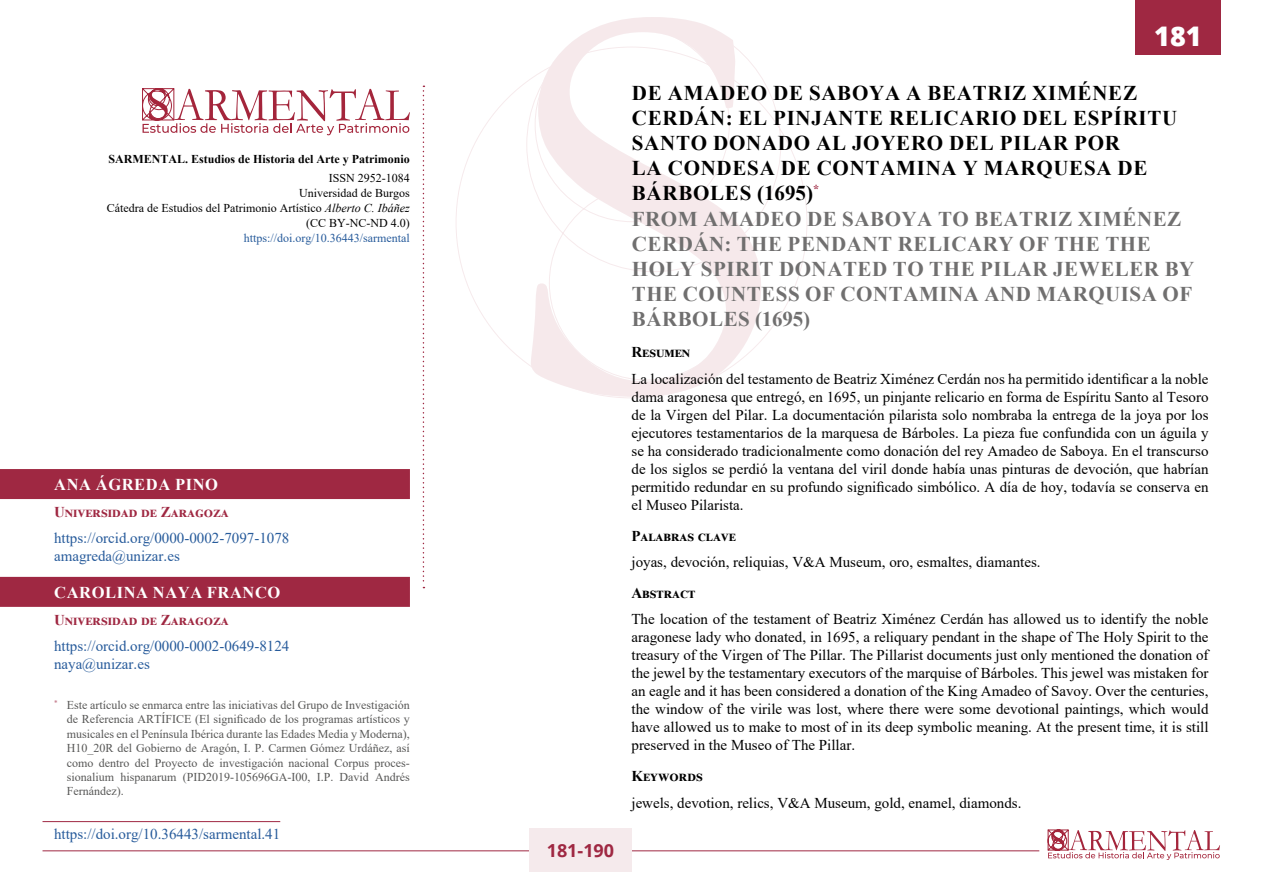
<style>
.page{position:relative;width:1263px;height:893px;background:#fff}
.page>*{position:absolute;margin:0;border:0;box-sizing:border-box;transform-origin:0 0}
.t1{font:800 27px "Open Sans";color:#fff}
.t2{font:700 21px/25.2px "Times New Roman";letter-spacing:.025em;color:#706f6f}
.t3{font:700 18px "Open Sans";color:#9f2842}
.t4{font:700 16.5px "Times New Roman";letter-spacing:.035em;color:#fff}
.t5{font:15px/18px "Times New Roman";color:#000;text-align:justify}
.t6{font:15px/18px "Times New Roman";color:#275b9b}
.t7{font:700 15px "Times New Roman";color:#9f2842}
.t8{font:700 15px "Times New Roman";color:#000}
.t9{font:12px/14.4px "Times New Roman";color:#575756;text-align:justify}
.t10{font:12px/15px "Times New Roman";color:#000;text-align:right}
.t11{font:700 12px "Times New Roman";color:#000}
.t12{font:12px "Times New Roman";color:#275b9b}
.s1{font-style:italic}
.s2{color:#000}
</style>
<div class="page">
<svg style="left:456px;top:77px;width:351px;height:321px"></svg>
<svg style="left:531px;top:17px;width:230px;height:380px"></svg>
<svg style="left:423px;top:86px;width:1px;height:502px"></svg>
<svg style="left:142px;top:88px;width:268px;height:47px"></svg>
<svg style="left:1048px;top:829px;width:172px;height:31px"></svg>
<hr style="left:43px;top:850px;width:996px;height:1px;background:#9f2842">
<div style="left:529px;top:828px;width:102px;height:44px;background:#f5eaec"></div>
<div style="left:1135px;top:0;width:85px;height:54px;background:#9f2842"></div>
<div style="left:0;top:469px;width:410px;height:30px;background:#9f2842"></div>
<div style="left:0;top:577px;width:410px;height:30px;background:#9f2842"></div>
<hr style="left:43px;top:821px;width:237px;height:1px;background:#9f2842">
<p class="t11" style="left:109px;top:150px;width:303px">SARMENTAL. Estudios de Historia del Arte y Patrimonio</p>
<p class="t10" style="left:107px;top:170px;width:304px">ISSN 2952-1084<br>Universidad de Burgos<br>Cátedra de Estudios del Patrimonio Artístico <span class="s1">Alberto C. Ibáñez </span>(CC BY-NC-ND 4.0)</p>
<p class="t12" style="left:244px;top:230px;width:168px">https://doi.org/10.36443/sarmental</p>
<p class="t4" style="left:54px;top:473px;width:165px">ANA ÁGREDA PINO</p>
<p class="t7" style="left:54px;top:501px;width:176px">Universidad de Zaragoza</p>
<p class="t6" style="left:54px;top:529px;width:237px">https://orcid.org/0000-0002-7097-1078 amagreda@unizar.es</p>
<p class="t4" style="left:54px;top:581px;width:228px">CAROLINA NAYA FRANCO</p>
<p class="t7" style="left:54px;top:609px;width:176px">Universidad de Zaragoza</p>
<p class="t6" style="left:54px;top:637px;width:237px">https://orcid.org/0000-0002-0649-8124 naya@unizar.es</p>
<p class="t9" style="left:67px;top:697px;width:345px;text-indent:-13px"><sup>*</sup> Este artículo se enmarca entre las iniciativas del Grupo de Investigación de Referencia ARTÍFICE (El significado de los programas artísticos y musicales en el Península Ibérica durante las Edades Media y Moderna), H10_20R del Gobierno de Aragón, I. P. Carmen Gómez Urdáñez, así como dentro del Proyecto de investigación nacional Corpus proces&shy;sionalium hispanarum (PID2019-105696GA-I00, I.P. David Andrés Fernández).</p>
<p class="t6" style="left:54px;top:824px;width:228px">https://doi.org/10.36443/sarmental.41</p>
<p class="t3" style="left:547px;top:837px;width:69px">181-190</p>
<h1 class="t1" style="left:1154px;top:15px;width:49px">181</h1>
<p class="t2" style="left:632px;top:79px;width:564px"><span class="s2">DE AMADEO DE SABOYA A BEATRIZ XIMÉNEZ CERDÁN: EL PINJANTE RELICARIO DEL ESPÍRITU SANTO DONADO AL JOYERO DEL PILAR POR<br>LA CONDESA DE CONTAMINA Y MARQUESA DE BÁRBOLES (1695)</span><sup>*<br></sup>FROM AMADEO DE SABOYA TO BEATRIZ XIMÉNEZ CERDÁN: THE PENDANT RELICARY OF THE THE HOLY SPIRIT DONATED TO THE PILAR JEWELER BY THE COUNTESS OF CONTAMINA AND MARQUISA OF BÁRBOLES (1695)</p>
<p class="t8" style="left:631px;top:341px;width:60px">Resumen</p>
<p class="t5" style="left:631px;top:369px;width:579px">La localización del testamento de Beatriz Ximénez Cerdán nos ha permitido identificar a la noble dama aragonesa que entregó, en 1695, un pinjante relicario en forma de Espíritu Santo al Tesoro de la Virgen del Pilar. La documentación pilarista solo nombraba la entrega de la joya por los ejecutores testamentarios de la marquesa de Bárboles. La pieza fue confundida con un águila y se ha considerado tradicionalmente como donación del rey Amadeo de Saboya. En el transcurso de los siglos se perdió la ventana del viril donde había unas pinturas de devoción, que habrían permitido redundar en su profundo significado simbólico. A día de hoy, todavía se conserva en el Museo Pilarista.</p>
<p class="t8" style="left:631px;top:525px;width:106px">Palabras clave</p>
<p class="t5" style="left:631px;top:552px;width:411px">joyas, devoción, reliquias, V&amp;A Museum, oro, esmaltes, diamantes.</p>
<p class="t8" style="left:631px;top:582px;width:65px">Abstract</p>
<p class="t5" style="left:631px;top:610px;width:579px">The location of the testament of Beatriz Ximénez Cerdán has allowed us to identify the noble aragonese lady who donated, in 1695, a reliquary pendant in the shape of The Holy Spirit to the treasury of the Virgen of The Pillar. The Pillarist documents just only mentioned the donation of the jewel by the testamentary executors of the marquise of Bárboles. This jewel was mistaken for an eagle and it has been considered a donation of the King Amadeo of Savoy. Over the centuries, the window of the virile was lost, where there were some devotional paintings, which would have allowed us to make to most of in its deep symbolic meaning. At the present time, it is still preserved in the Museo of The Pillar.</p>
<p class="t8" style="left:631px;top:765px;width:73px">Keywords</p>
<p class="t5" style="left:631px;top:793px;width:391px">jewels, devotion, relics, V&amp;A Museum, gold, enamel, diamonds.</p>
</div>
